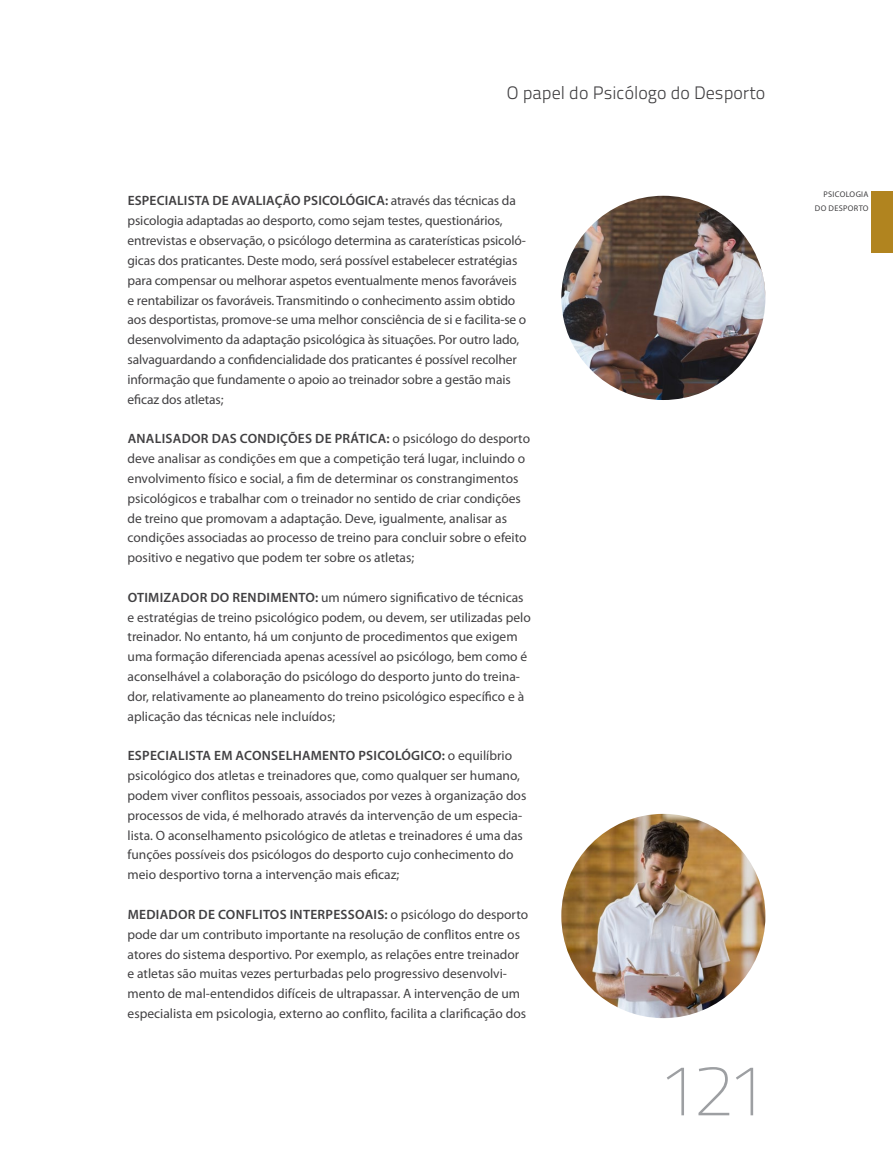
<style>
.page{position:relative;width:893px;height:1149px;background:#fff}
.page>*{position:absolute;margin:0;border:0;box-sizing:border-box;transform-origin:0 0}
.t1{font:700 72px "Titillium Text 14 L";color:#9d9fa2}
.t2{font:18px "Titillium Text 14 L 250 wt";color:#414042}
.t3{font:13.5px/19.8px "Myriad Pro";color:#414042}
.t4{font:8.25px/13.5px "Myriad Pro";letter-spacing:.04em;color:#414042;text-align:right}
.s1{font-weight:600}
</style>
<div class="page">
<div style="left:872px;top:191px;width:21px;height:62px;background:#b1841f"></div>
<img style="left:561px;top:813px;width:204px;height:204px;border-radius:102px">
<img style="left:561px;top:196px;width:204px;height:204px;border-radius:102px">
<h2 class="t2" style="left:507px;top:82px;width:260px">O papel do Psicólogo do Desporto</h2>
<p class="t3" style="left:128px;top:191px;width:400px"><span class="s1">ESPECIALISTA DE AVALIAÇÃO PSICOLÓGICA:</span> através das técnicas da psicologia adaptadas ao desporto, como sejam testes, questionários, entrevistas e observação, o psicólogo determina as caraterísticas psicoló&shy;gicas dos praticantes. Deste modo, será possível estabelecer estratégias para compensar ou melhorar aspetos eventualmente menos favoráveis e rentabilizar os favoráveis. Transmitindo o conhecimento assim obtido aos desportistas, promove-se uma melhor consciência de si e facilita-se o desenvolvimento da adaptação psicológica às situações. Por outro lado, salvaguardando a confidencialidade dos praticantes é possível recolher informação que fundamente o apoio ao treinador sobre a gestão mais eficaz dos atletas;</p>
<p class="t3" style="left:128px;top:428px;width:404px"><span class="s1">ANALISADOR DAS CONDIÇÕES DE PRÁTICA:</span> o psicólogo do desporto deve analisar as condições em que a competição terá lugar, incluindo o envolvimento físico e social, a fim de determinar os constrangimentos psicológicos e trabalhar com o treinador no sentido de criar condições de treino que promovam a adaptação. Deve, igualmente, analisar as condições associadas ao processo de treino para concluir sobre o efeito positivo e negativo que podem ter sobre os atletas;</p>
<p class="t3" style="left:128px;top:587px;width:405px"><span class="s1">OTIMIZADOR DO RENDIMENTO:</span> um número significativo de técnicas e estratégias de treino psicológico podem, ou devem, ser utilizadas pelo treinador. No entanto, há um conjunto de procedimentos que exigem uma formação diferenciada apenas acessível ao psicólogo, bem como é aconselhável a colaboração do psicólogo do desporto junto do treina&shy;dor, relativamente ao planeamento do treino psicológico específico e à aplicação das técnicas nele incluídos;</p>
<p class="t3" style="left:128px;top:745px;width:400px"><span class="s1">ESPECIALISTA EM ACONSELHAMENTO PSICOLÓGICO:</span> o equilíbrio psicológico dos atletas e treinadores que, como qualquer ser humano, podem viver conflitos pessoais, associados por vezes à organização dos processos de vida, é melhorado através da intervenção de um especia&shy;lista. O aconselhamento psicológico de atletas e treinadores é uma das funções possíveis dos psicólogos do desporto cujo conhecimento do meio desportivo torna a intervenção mais eficaz;</p>
<p class="t3" style="left:128px;top:903px;width:402px"><span class="s1">MEDIADOR DE CONFLITOS INTERPESSOAIS:</span> o psicólogo do desporto pode dar um contributo importante na resolução de conflitos entre os atores do sistema desportivo. Por exemplo, as relações entre treinador e atletas são muitas vezes perturbadas pelo progressivo desenvolvi&shy;mento de mal-entendidos difíceis de ultrapassar. A intervenção de um especialista em psicologia, externo ao conflito, facilita a clarificação dos</p>
<h1 class="t1" style="left:660px;top:1047px;width:109px">121</h1>
<p class="t4" style="left:815px;top:187px;width:55px">PSICOLOGIA<br>DO DESPORTO</p>
</div>
